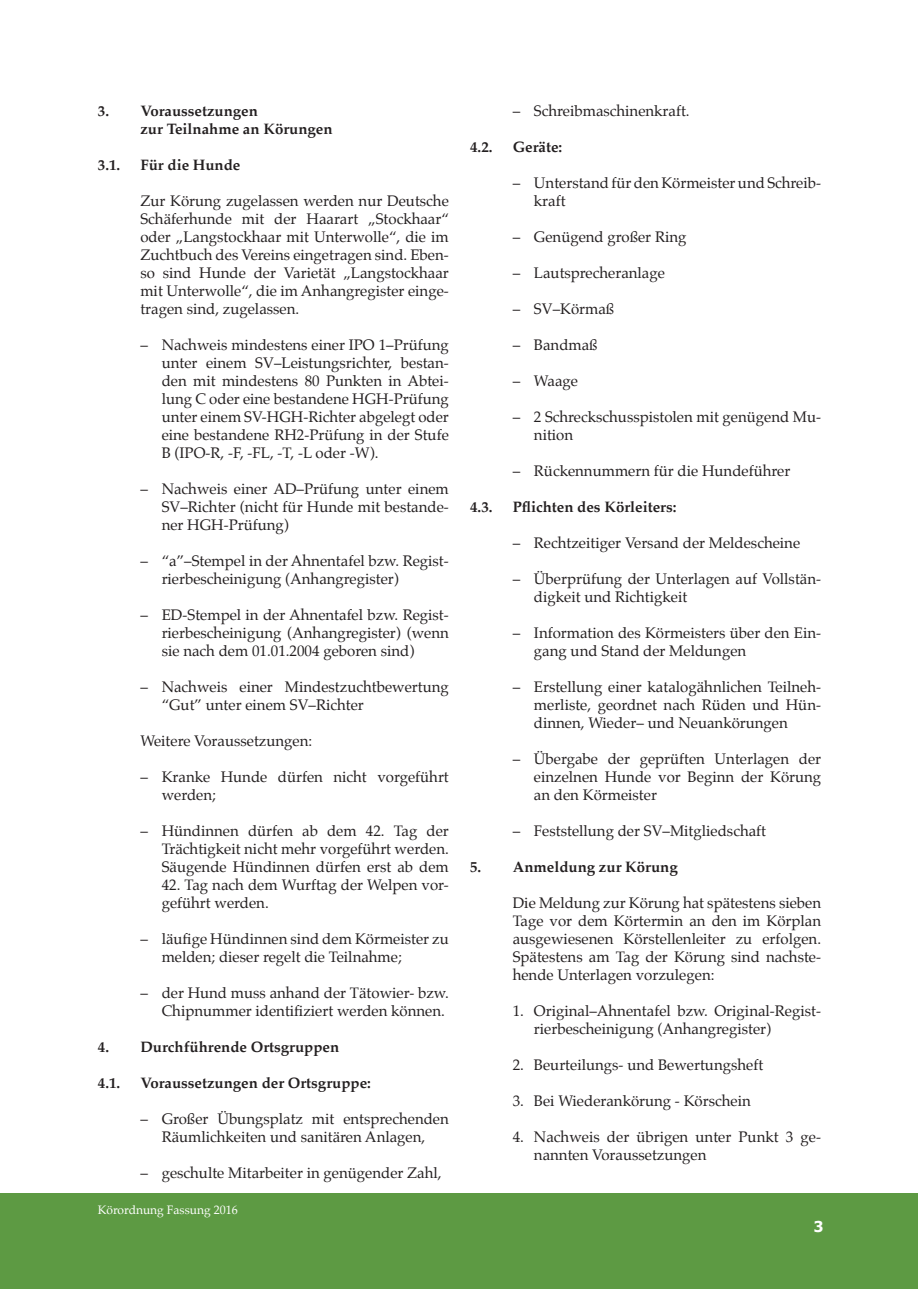
<style>
.page{position:relative;width:919px;height:1289px;background:#fff}
.page>*{position:absolute;margin:0;border:0;box-sizing:border-box;transform-origin:0 0}
.t1{font:15px/18px "Palatino";color:#231f20}
.Überschrift_1{font:700 15px/18px "Palatino";color:#231f20}
.t2{font:700 15px "Tahoma";color:#fff}
.t3{font:12px "Palatino";color:#fff}
</style>
<div class="page">
<div style="left:0;top:1192px;width:918px;height:96px;background:#5d9a43"></div>
<p class="Überschrift_1" style="left:140px;top:101px;width:194px;text-indent:-43px">3. Voraussetzungen<br>zur Teilnahme an Körungen</p>
<p class="Überschrift_1" style="left:98px;top:155px;width:24px">3.1.</p>
<p class="Überschrift_1" style="left:140px;top:155px;width:101px">Für die Hunde</p>
<p class="t1" style="left:140px;top:192px;width:310px;text-align:justify">Zur Körung zugelassen werden nur Deutsche Schäferhunde mit der Haarart „Stockhaar“ oder „Langstockhaar mit Unterwolle“, die im Zuchtbuch des Vereins eingetragen sind. Eben&shy;so sind Hunde der Varietät „Langstockhaar mit Unterwolle“, die im Anhangregister einge&shy;tragen sind, zugelassen.</p>
<p class="t1" style="left:162px;top:336px;width:289px;text-align:justify;text-indent:-21px">– Nachweis mindestens einer IPO 1–Prüfung unter einem SV–Leistungsrichter, bestan&shy;den mit mindestens 80 Punkten in Abtei&shy;lung C oder eine bestandene HGH-Prüfung unter einem SV-HGH-Richter abgelegt oder eine bestandene RH2-Prüfung in der Stufe B (IPO-R, -F, -FL, -T, -L oder -W).</p>
<p class="t1" style="left:162px;top:480px;width:289px;text-align:justify;text-indent:-21px">– Nachweis einer AD–Prüfung unter einem SV–Richter (nicht für Hunde mit bestande&shy;ner HGH-Prüfung)</p>
<p class="t1" style="left:162px;top:552px;width:289px;text-indent:-21px">– “a”–Stempel in der Ahnentafel bzw. Regist&shy;rierbescheinigung (Anhangregister)</p>
<p class="t1" style="left:162px;top:606px;width:289px;text-align:justify;text-indent:-21px">– ED-Stempel in der Ahnentafel bzw. Regist&shy;rierbescheinigung (Anhangregister) (wenn sie nach dem 01.01.2004 geboren sind)</p>
<p class="t1" style="left:162px;top:678px;width:289px;text-indent:-21px">– Nachweis einer Mindestzuchtbewertung “Gut” unter einem SV–Richter</p>
<p class="t1" style="left:140px;top:732px;width:173px">Weitere Voraussetzungen:</p>
<p class="t1" style="left:162px;top:768px;width:289px;text-indent:-21px">– Kranke Hunde dürfen nicht vorgeführt werden;</p>
<p class="t1" style="left:162px;top:822px;width:289px;text-align:justify;text-indent:-21px">– Hündinnen dürfen ab dem 42. Tag der Trächtigkeit nicht mehr vorgeführt werden.<br>Säugende Hündinnen dürfen erst ab dem</p>
<p class="t1" style="left:162px;top:876px;width:289px">42. Tag nach dem Wurftag der Welpen vor&shy;geführt werden.</p>
<p class="t1" style="left:162px;top:930px;width:289px;text-indent:-21px">– läufige Hündinnen sind dem Körmeister zu melden; dieser regelt die Teilnahme;</p>
<p class="t1" style="left:140px;top:984px;width:310px;text-align:right">– der Hund muss anhand der Tätowier- bzw.<br>Chipnummer identifiziert werden können.</p>
<p class="Überschrift_1" style="left:98px;top:1037px;width:243px">4. Durchführende Ortsgruppen</p>
<p class="Überschrift_1" style="left:98px;top:1073px;width:24px">4.1.</p>
<p class="Überschrift_1" style="left:140px;top:1073px;width:232px">Voraussetzungen der Ortsgruppe:</p>
<p class="t1" style="left:140px;top:1110px;width:310px;text-align:center">– Großer Übungsplatz mit entsprechenden<br>Räumlichkeiten und sanitären Anlagen,</p>
<p class="t1" style="left:140px;top:1164px;width:303px">– geschulte Mitarbeiter in genügender Zahl,</p>
<p class="t3" style="left:98px;top:1200px;width:141px">Körordnung Fassung 2016</p>
<p class="t1" style="left:512px;top:102px;width:178px">– Schreibmaschinenkraft.</p>
<p class="Überschrift_1" style="left:470px;top:137px;width:24px">4.2.</p>
<p class="Überschrift_1" style="left:512px;top:137px;width:51px">Geräte:</p>
<p class="t1" style="left:534px;top:174px;width:289px;text-indent:-21px">– Unterstand für den Körmeister und Schreib&shy;kraft</p>
<p class="t1" style="left:512px;top:228px;width:175px">– Genügend großer Ring</p>
<p class="t1" style="left:512px;top:264px;width:154px">– Lautsprecheranlage</p>
<p class="t1" style="left:512px;top:300px;width:103px">– SV–Körmaß</p>
<p class="t1" style="left:512px;top:336px;width:86px">– Bandmaß</p>
<p class="t1" style="left:512px;top:372px;width:67px">– Waage</p>
<p class="t1" style="left:534px;top:408px;width:289px;text-indent:-21px">– 2 Schreckschusspistolen mit genügend Mu&shy;nition</p>
<p class="t1" style="left:512px;top:462px;width:279px">– Rückennummern für die Hundeführer</p>
<p class="Überschrift_1" style="left:470px;top:497px;width:24px">4.3.</p>
<p class="Überschrift_1" style="left:512px;top:497px;width:165px">Pflichten des Körleiters:</p>
<p class="t1" style="left:512px;top:534px;width:289px">– Rechtzeitiger Versand der Meldescheine</p>
<p class="t1" style="left:534px;top:570px;width:289px;text-indent:-21px">– Überprüfung der Unterlagen auf Vollstän&shy;digkeit und Richtigkeit</p>
<p class="t1" style="left:534px;top:624px;width:289px;text-indent:-21px">– Information des Körmeisters über den Ein&shy;gang und Stand der Meldungen</p>
<p class="t1" style="left:534px;top:678px;width:289px;text-align:justify;text-indent:-21px">– Erstellung einer katalogähnlichen Teilneh&shy;merliste, geordnet nach Rüden und Hün&shy;dinnen, Wieder– und Neuankörungen</p>
<p class="t1" style="left:534px;top:750px;width:289px;text-align:justify;text-indent:-21px">– Übergabe der geprüften Unterlagen der einzelnen Hunde vor Beginn der Körung an den Körmeister</p>
<p class="t1" style="left:512px;top:822px;width:255px">– Feststellung der SV–Mitgliedschaft</p>
<p class="Überschrift_1" style="left:470px;top:857px;width:209px">5. Anmeldung zur Körung</p>
<p class="t1" style="left:512px;top:894px;width:310px;text-align:justify">Die Meldung zur Körung hat spätestens sieben Tage vor dem Körtermin an den im Körplan ausgewiesenen Körstellenleiter zu erfolgen.<br>Spätestens am Tag der Körung sind nachste&shy;hende Unterlagen vorzulegen:</p>
<p class="t1" style="left:534px;top:1002px;width:289px;text-indent:-21px">1. Original–Ahnentafel bzw. Original-Regist&shy;rierbescheinigung (Anhangregister)</p>
<p class="t1" style="left:512px;top:1056px;width:252px">2. Beurteilungs- und Bewertungsheft</p>
<p class="t1" style="left:512px;top:1092px;width:239px">3. Bei Wiederankörung - Körschein</p>
<p class="t1" style="left:534px;top:1128px;width:289px;text-indent:-21px">4. Nachweis der übrigen unter Punkt 3 ge&shy;nannten Voraussetzungen</p>
<p class="t2" style="left:813px;top:1216px;width:11px">3</p>
</div>
